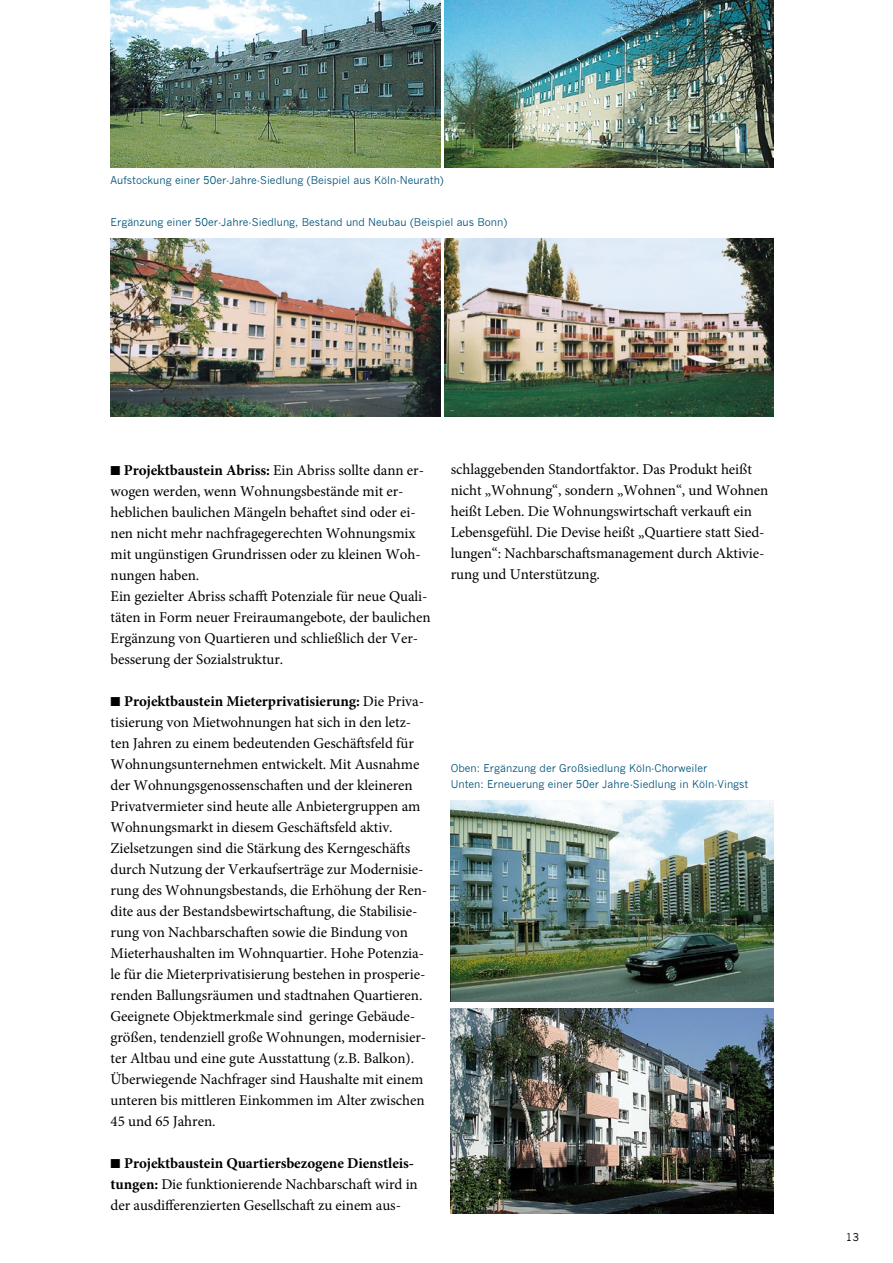
<style>
.page{position:relative;width:893px;height:1263px;background:#fff}
.page>*{position:absolute;margin:0;border:0;box-sizing:border-box;transform-origin:0 0}
.t1{font:15px/21px "Minion Pro";letter-spacing:-.005em;color:#000}
.t2{font:10.5px/16.5px "News Gothic";color:#00547a}
.t3{font:10.5px "News Gothic";color:#000}
.s1{font-family:"European Pi Three"}
.s2{font-weight:700}
</style>
<div class="page">
<img style="left:111px;top:0;width:329px;height:168px">
<img style="left:444px;top:0;width:330px;height:168px">
<img style="left:111px;top:238px;width:329px;height:179px">
<img style="left:444px;top:238px;width:330px;height:179px">
<img style="left:451px;top:800px;width:323px;height:202px">
<img style="left:451px;top:1008px;width:323px;height:205px">
<p class="t2" style="left:111px;top:171px;width:335px">Aufstockung einer 50er-Jahre-Siedlung (Beispiel aus Köln-Neurath)</p>
<p class="t2" style="left:111px;top:213px;width:398px">Ergänzung einer 50er-Jahre-Siedlung, Bestand und Neubau (Beispiel aus Bonn)</p>
<p class="t1" style="left:111px;top:460px;width:322px"><span class="s1">K</span> <span class="s2">Projektbaustein Abriss:</span> Ein Abriss sollte dann er&shy;wogen werden, wenn Wohnungsbestände mit er&shy;heblichen baulichen Mängeln behaftet sind oder ei&shy;nen nicht mehr nachfragegerechten Wohnungsmix mit ungünstigen Grundrissen oder zu kleinen Woh&shy;nungen haben.<br>Ein gezielter Abriss schafft Potenziale für neue Quali&shy;täten in Form neuer Freiraumangebote, der baulichen Ergänzung von Quartieren und schließlich der Ver&shy;besserung der Sozialstruktur.</p>
<p class="t1" style="left:111px;top:691px;width:318px"><span class="s1">K</span> <span class="s2">Projektbaustein Mieterprivatisierung:</span> Die Priva&shy;tisierung von Mietwohnungen hat sich in den letz&shy;ten Jahren zu einem bedeutenden Geschäftsfeld für Wohnungsunternehmen entwickelt. Mit Ausnahme der Wohnungsgenossenschaften und der kleineren Privatvermieter sind heute alle Anbietergruppen am Wohnungsmarkt in diesem Geschäftsfeld aktiv.<br>Zielsetzungen sind die Stärkung des Kerngeschäfts durch Nutzung der Verkaufserträge zur Modernisie&shy;rung des Wohnungsbestands, die Erhöhung der Ren&shy;dite aus der Bestandsbewirtschaftung, die Stabilisie&shy;rung von Nachbarschaften sowie die Bindung von Mieterhaushalten im Wohnquartier. Hohe Potenzia&shy;le für die Mieterprivatisierung bestehen in prosperie&shy;renden Ballungsräumen und stadtnahen Quartieren.<br>Geeignete Objektmerkmale sind geringe Gebäude&shy;größen, tendenziell große Wohnungen, modernisier&shy;ter Altbau und eine gute Ausstattung (z.B. Balkon).<br>Überwiegende Nachfrager sind Haushalte mit einem unteren bis mittleren Einkommen im Alter zwischen 45 und 65 Jahren.</p>
<p class="t1" style="left:111px;top:1153px;width:309px"><span class="s1">K</span> <span class="s2">Projektbaustein Quartiersbezogene Dienstleis&shy;tungen:</span> Die funktionierende Nachbarschaft wird in der ausdifferenzierten Gesellschaft zu einem aus-</p>
<p class="t1" style="left:451px;top:459px;width:319px">schlaggebenden Standortfaktor. Das Produkt heißt nicht „Wohnung“, sondern „Wohnen“, und Wohnen heißt Leben. Die Wohnungswirtschaft verkauft ein Lebensgefühl. Die Devise heißt „Quartiere statt Sied&shy;lungen“: Nachbarschaftsmanagement durch Aktivie&shy;rung und Unterstützung.</p>
<p class="t2" style="left:451px;top:760px;width:299px">Oben: Ergänzung der Großsiedlung Köln-Chorweiler<br>Unten: Erneuerung einer 50er Jahre-Siedlung in Köln-Vingst</p>
<p class="t3" style="left:846px;top:1231px;width:15px">13</p>
</div>
